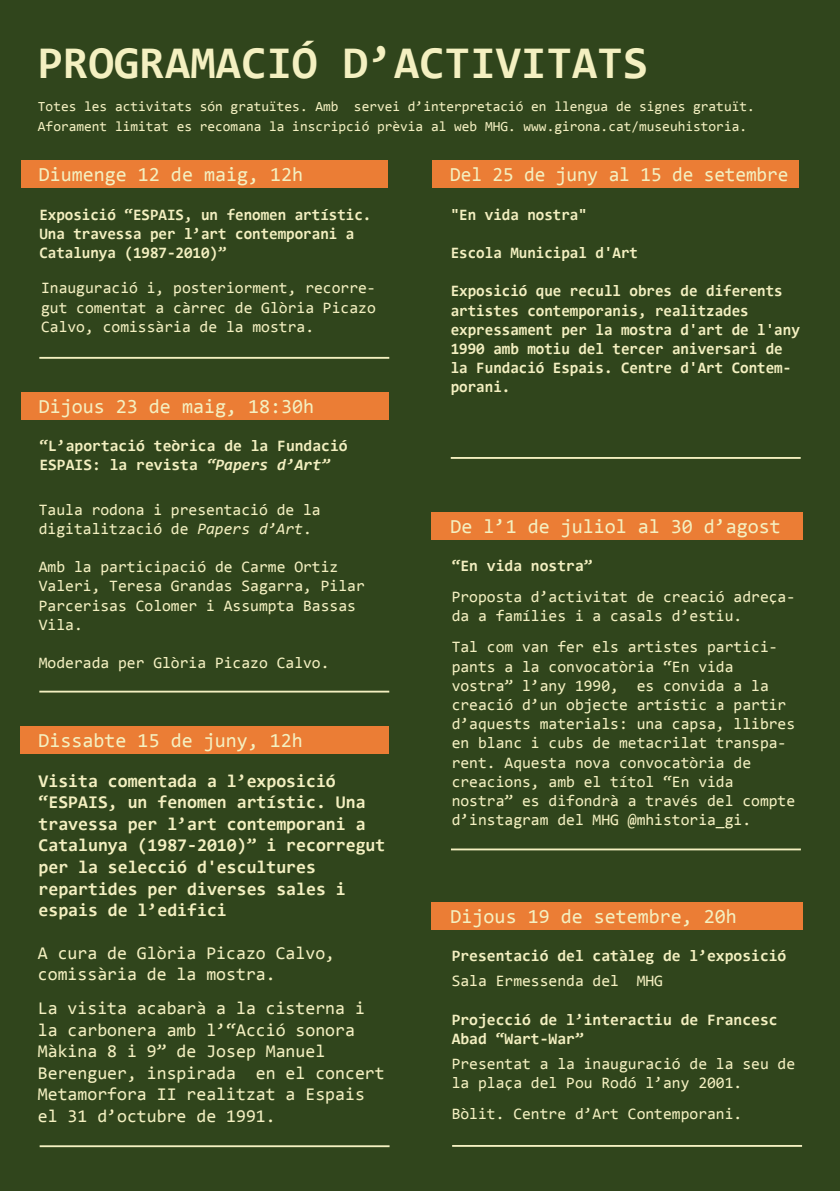
<style>
.page{position:relative;width:840px;height:1191px;background:#fff}
.page>*{position:absolute;margin:0;border:0;box-sizing:border-box;transform-origin:0 0}
.t1{font:700 45.8px "Consolas";letter-spacing:.005em;color:#f4f0c1}
.t2{font:20px "Consolas";color:#f4f0c1}
.t3{font:18px/21.6px "Consolas";color:#f4f0c1}
.t4{font:700 18px/21.6px "Consolas";color:#f4f0c1}
.t5{font:16px/19.2px "Consolas";color:#f4f0c1}
.t6{font:700 16px/19.2px "Consolas";color:#f4f0c1}
.t7{font:14px/20px "Consolas";color:#f4f0c1}
.s1{font-style:italic}
</style>
<div class="page">
<div style="left:0;top:0;width:839px;height:1191px;background:#30451c"></div>
<hr style="left:39px;top:357px;width:350px;height:2px;background:#f4f0c1">
<hr style="left:450px;top:848px;width:350px;height:2px;background:#f4f0c1">
<hr style="left:452px;top:1145px;width:349px;height:1px;background:#f4f0c1">
<div style="left:21px;top:161px;width:366px;height:27px;background:#eb7d35"></div>
<hr style="left:450px;top:457px;width:350px;height:2px;background:#f4f0c1">
<div style="left:432px;top:161px;width:366px;height:27px;background:#eb7d35"></div>
<div style="left:431px;top:512px;width:370px;height:27px;background:#eb7d35"></div>
<hr style="left:39px;top:690px;width:350px;height:2px;background:#f4f0c1">
<div style="left:21px;top:392px;width:367px;height:28px;background:#eb7d35"></div>
<hr style="left:40px;top:1145px;width:349px;height:2px;background:#f4f0c1">
<div style="left:21px;top:726px;width:368px;height:27px;background:#eb7d35"></div>
<div style="left:431px;top:902px;width:370px;height:27px;background:#eb7d35"></div>
<h1 class="t1" style="left:38px;top:33px;width:611px">PROGRAMACIÓ D’ACTIVITATS</h1>
<p class="t7" style="left:38px;top:96px;width:718px">Totes les activitats són gratuïtes. Amb servei d’interpretació en llengua de signes gratuït.<br>Aforament limitat es recomana la inscripció prèvia al web MHG. www.girona.cat/museuhistoria.</p>
<p class="t2" style="left:39px;top:161px;width:266px">Diumenge 12 de maig, 12h</p>
<p class="t6" style="left:39px;top:205px;width:333px">Exposició “ESPAIS, un fenomen artístic.<br>Una travessa per l’art contemporani a<br>Catalunya (1987-2010)”</p>
<p class="t5" style="left:41px;top:278px;width:336px;text-align:justify">Inauguració i, posteriorment, recorre&shy;gut comentat a càrrec de Glòria Picazo Calvo, comissària de la mostra.</p>
<p class="t2" style="left:39px;top:393px;width:277px">Dijous 23 de maig, 18:30h</p>
<p class="t6" style="left:39px;top:436px;width:309px">“L’aportació teòrica de la Fundació<br>ESPAIS: la revista <span class="s1">“Papers d’Art”</span></p>
<p class="t5" style="left:39px;top:499px;width:283px">Taula rodona i presentació de la digitalització de <span class="s1">Papers d’Art</span>.</p>
<p class="t5" style="left:39px;top:557px;width:327px">Amb la participació de Carme Ortiz<br>Valeri, Teresa Grandas Sagarra, Pilar<br>Parcerisas Colomer i Assumpta Bassas<br>Vila.</p>
<p class="t5" style="left:39px;top:653px;width:292px">Moderada per Glòria Picazo Calvo.</p>
<p class="t2" style="left:39px;top:726px;width:266px">Dissabte 15 de juny, 12h</p>
<p class="t4" style="left:39px;top:770px;width:348px">Visita comentada a l’exposició “ESPAIS, un fenomen artístic. Una travessa per l’art contemporani a<br>Catalunya (1987-2010)” i recorregut per la selecció d'escultures repartides per diverses sales i espais de l’edifici</p>
<p class="t3" style="left:38px;top:941px;width:299px">A cura de Glòria Picazo Calvo, comissària de la mostra.</p>
<p class="t3" style="left:38px;top:996px;width:348px">La visita acabarà a la cisterna i la carbonera amb l’“Acció sonora<br>Màkina 8 i 9” de Josep Manuel<br>Berenguer, inspirada en el concert<br>Metamorfora II realitzat a Espais el 31 d’octubre de 1991.</p>
<p class="t2" style="left:450px;top:161px;width:339px">Del 25 de juny al 15 de setembre</p>
<p class="t6" style="left:450px;top:205px;width:138px">"En vida nostra"</p>
<p class="t6" style="left:450px;top:243px;width:189px">Escola Municipal d'Art</p>
<p class="t6" style="left:450px;top:281px;width:350px">Exposició que recull obres de diferents artistes contemporanis, realitzades expressament per la mostra d'art de l'any 1990 amb motiu del tercer aniversari de la Fundació Espais. Centre d'Art Contem&shy;porani.</p>
<p class="t2" style="left:450px;top:512px;width:332px">De l’1 de juliol al 30 d’agost</p>
<p class="t6" style="left:451px;top:556px;width:142px">“En vida nostra”</p>
<p class="t5" style="left:451px;top:586px;width:345px">Proposta d’activitat de creació adreça&shy;da a famílies i a casals d’estiu.</p>
<p class="t5" style="left:451px;top:637px;width:345px">Tal com van fer els artistes partici&shy;pants a la convocatòria “En vida vostra” l’any 1990, es convida a la creació d’un objecte artístic a partir d’aquests materials: una capsa, llibres en blanc i cubs de metacrilat transpa&shy;rent. Aquesta nova convocatòria de creacions, amb el títol “En vida nostra” es difondrà a través del compte d’instagram del MHG @mhistoria_gi.</p>
<p class="t2" style="left:450px;top:902px;width:288px">Dijous 19 de setembre, 20h</p>
<p class="t6" style="left:451px;top:946px;width:336px">Presentació del catàleg de l’exposició</p>
<p class="t5" style="left:451px;top:970px;width:213px">Sala Ermessenda del MHG</p>
<p class="t6" style="left:451px;top:1009px;width:327px">Projecció de l’interactiu de Francesc<br>Abad “Wart-War”</p>
<p class="t5" style="left:451px;top:1053px;width:345px">Presentat a la inauguració de la seu de la plaça del Pou Rodó l’any 2001.</p>
<p class="t5" style="left:451px;top:1104px;width:292px">Bòlit. Centre d’Art Contemporani.</p>
</div>
